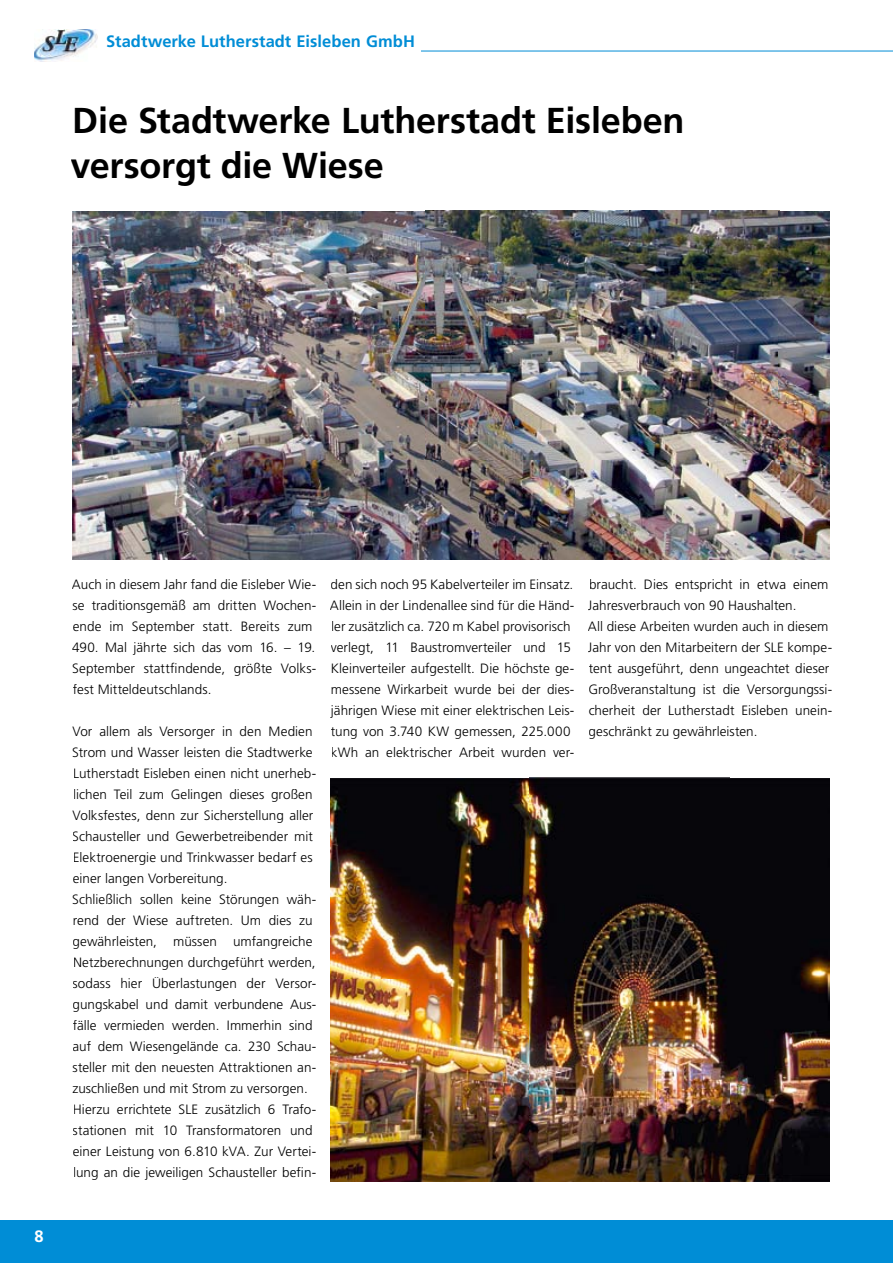
<style>
.page{position:relative;width:893px;height:1263px;background:#fff}
.page>*{position:absolute;margin:0;border:0;box-sizing:border-box;transform-origin:0 0}
.t1{font:700 36px/45px "Frutiger 65";letter-spacing:-.005em;color:#000}
.t2{font:700 16.5px "Frutiger LT Std";color:#008dd6}
.t3{font:700 16.5px "Frutiger 65";color:#fff}
.t4{font:300 13.5px/21px "Frutiger LT Std";letter-spacing:.005em;color:#000}
</style>
<div class="page">
<hr style="left:421px;top:51px;width:472px;height:1px;background:#008dd6">
<img style="left:34px;top:30px;width:64px;height:32px">
<div style="left:0;top:1220px;width:893px;height:43px;background:#008dd6"></div>
<img style="left:72px;top:211px;width:757px;height:349px">
<img style="left:330px;top:778px;width:499px;height:404px">
<p class="t2" style="left:106px;top:32px;width:310px">Stadtwerke Lutherstadt Eisleben GmbH</p>
<h1 class="t1" style="left:71px;top:98px;width:615px">Die Stadtwerke Lutherstadt Eisleben versorgt die Wiese</h1>
<p class="t3" style="left:35px;top:1226px;width:11px">8</p>
<p class="t4" style="left:72px;top:574px;width:246px">Auch in diesem Jahr fand die Eisleber Wie&shy;se traditionsgemäß am dritten Wochen&shy;ende im September statt. Bereits zum 490. Mal jährte sich das vom 16. – 19.<br>September stattfindende, größte Volks&shy;fest Mitteldeutschlands.</p>
<p class="t4" style="left:72px;top:721px;width:246px">Vor allem als Versorger in den Medien Strom und Wasser leisten die Stadtwerke Lutherstadt Eisleben einen nicht unerheb&shy;lichen Teil zum Gelingen dieses großen Volksfestes, denn zur Sicherstellung aller Schausteller und Gewerbetreibender mit Elektroenergie und Trinkwasser bedarf es einer langen Vorbereitung.<br>Schließlich sollen keine Störungen wäh&shy;rend der Wiese auftreten. Um dies zu gewährleisten, müssen umfangreiche Netzberechnungen durchgeführt werden, sodass hier Überlastungen der Versor&shy;gungskabel und damit verbundene Aus&shy;fälle vermieden werden. Immerhin sind auf dem Wiesengelände ca. 230 Schau&shy;steller mit den neuesten Attraktionen an&shy;zuschließen und mit Strom zu versorgen.<br>Hierzu errichtete SLE zusätzlich 6 Trafo&shy;stationen mit 10 Transformatoren und einer Leistung von 6.810 kVA. Zur Vertei&shy;lung an die jeweiligen Schausteller befin-</p>
<p class="t4" style="left:330px;top:574px;width:246px">den sich noch 95 Kabelverteiler im Einsatz.<br>Allein in der Lindenallee sind für die Händ&shy;ler zusätzlich ca. 720 m Kabel provisorisch verlegt, 11 Baustromverteiler und 15<br>Kleinverteiler aufgestellt. Die höchste ge&shy;messene Wirkarbeit wurde bei der dies&shy;jährigen Wiese mit einer elektrischen Leis&shy;tung von 3.740 KW gemessen, 225.000 kWh an elektrischer Arbeit wurden ver-</p>
<p class="t4" style="left:588px;top:574px;width:246px">braucht. Dies entspricht in etwa einem Jahresverbrauch von 90 Haushalten.<br>All diese Arbeiten wurden auch in diesem Jahr von den Mitarbeitern der SLE kompe&shy;tent ausgeführt, denn ungeachtet dieser Großveranstaltung ist die Versorgungssi&shy;cherheit der Lutherstadt Eisleben unein&shy;geschränkt zu gewährleisten.</p>
</div>
